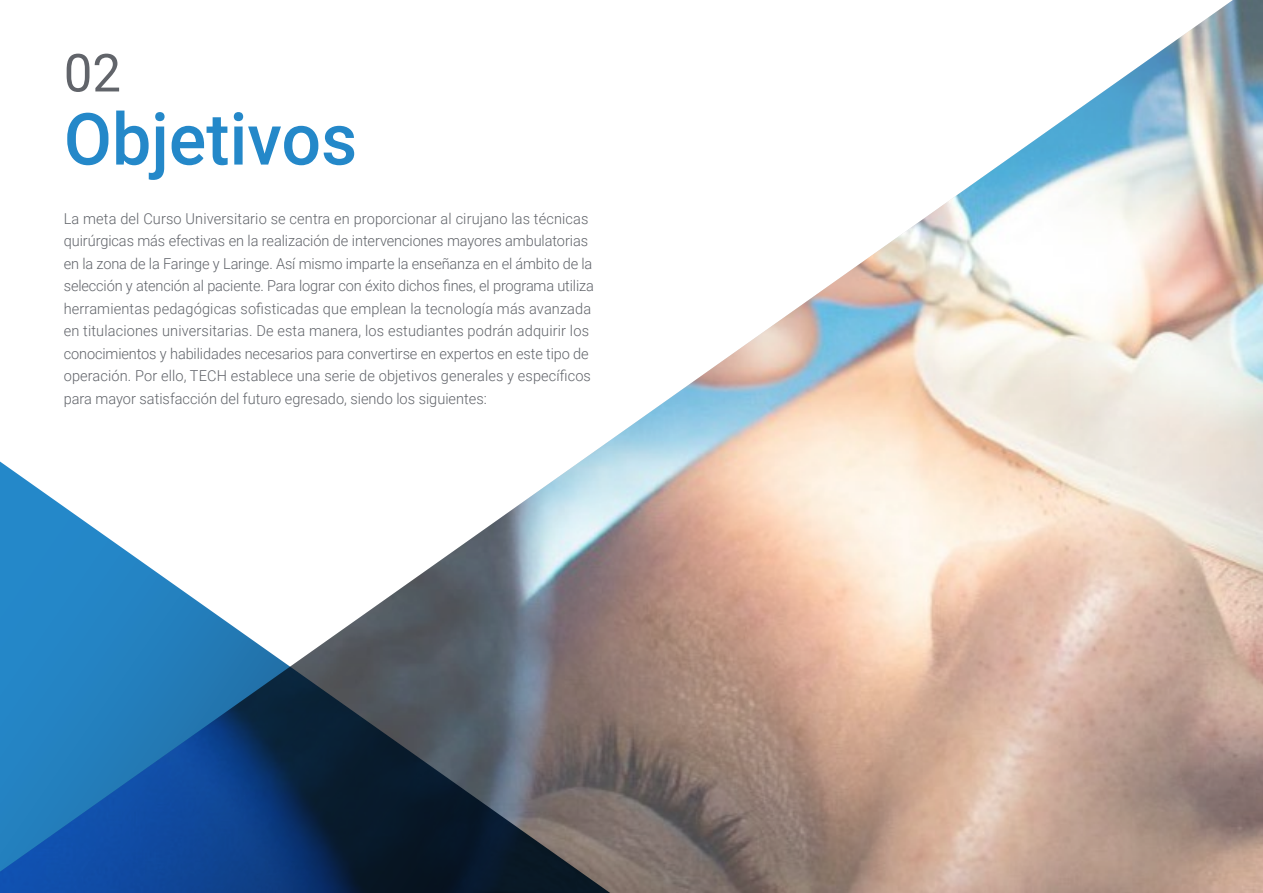
<style>
.page{position:relative;width:1263px;height:893px;background:#fff}
.page>*{position:absolute;margin:0;border:0;box-sizing:border-box;transform-origin:0 0}
.t1{font:500 72px "Roboto";color:#2488c9}
.t2{font:52.5px "Roboto";color:#61646a}
.t3{font:300 15px/22.5px "Roboto";color:#61646a}
</style>
<div class="page">
<img style="left:602px;top:0;width:661px;height:893px">
<svg style="left:0;top:446px;width:640px;height:447px"></svg>
<h2 class="t2" style="left:64px;top:36px;width:59px">02</h2>
<h1 class="t1" style="left:64px;top:89px;width:295px">Objetivos</h1>
<p class="t3" style="left:64px;top:207px;width:532px">La meta del Curso Universitario se centra en proporcionar al cirujano las técnicas quirúrgicas más efectivas en la realización de intervenciones mayores ambulatorias en la zona de la Faringe y Laringe. Así mismo imparte la enseñanza en el ámbito de la selección y atención al paciente. Para lograr con éxito dichos fines, el programa utiliza herramientas pedagógicas sofisticadas que emplean la tecnología más avanzada en titulaciones universitarias. De esta manera, los estudiantes podrán adquirir los conocimientos y habilidades necesarios para convertirse en expertos en este tipo de operación. Por ello, TECH establece una serie de objetivos generales y específicos para mayor satisfacción del futuro egresado, siendo los siguientes:</p>
</div>
